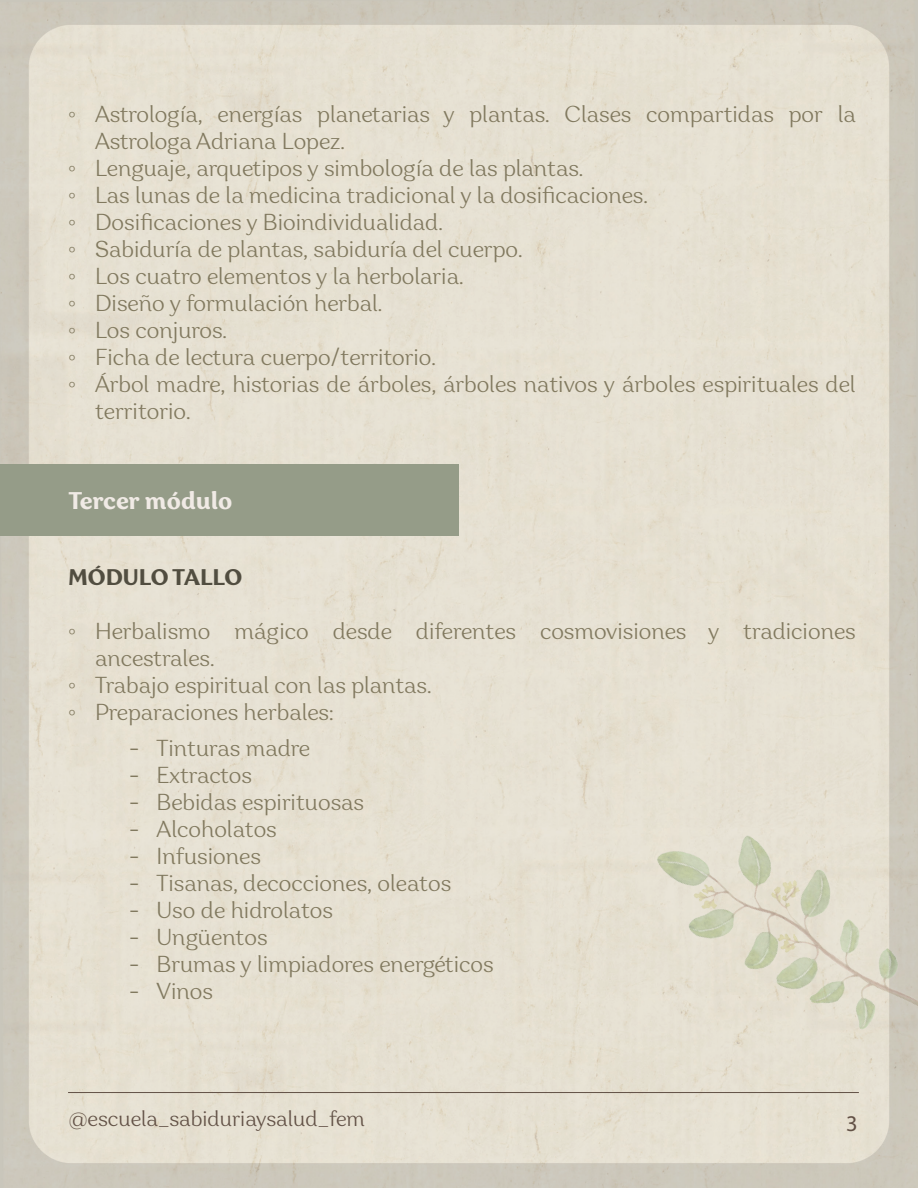
<style>
.page{position:relative;width:918px;height:1188px;background:#fff}
.page>*{position:absolute;margin:0;border:0;box-sizing:border-box;transform-origin:0 0}
.t1{font:700 24px "Garbata Trial";color:#f0eae5}
.t2{font:300 22.5px "Garbata Trial";color:#81795f}
.t3{font:700 22.5px "Garbata Trial";color:#514d40}
.t4{font:22.5px "Myriad Pro";color:#625146}
.t5{font:300 21px "Garbata Trial";color:#625146}
.s1{font-family:"Times New Roman";font-weight:400}
</style>
<div class="page">
<img style="left:0;top:0;width:918px;height:1188px">
<hr style="left:68px;top:1092px;width:791px;height:1px;background:#625146">
<div style="left:0;top:464px;width:459px;height:72px;background:#959c88"></div>
<img style="left:559px;top:700px;width:359px;height:470px">
<p class="t2" style="left:68px;top:97px;width:789px"><span class="s1">◦</span> Astrología, energías planetarias y plantas. Clases compartidas por la</p>
<p class="t2" style="left:95px;top:124px;width:251px">Astrologa Adriana Lopez.</p>
<p class="t2" style="left:68px;top:151px;width:517px"><span class="s1">◦</span> Lenguaje, arquetipos y simbología de las plantas.</p>
<p class="t2" style="left:68px;top:178px;width:581px"><span class="s1">◦</span> Las lunas de la medicina tradicional y la dosificaciones.</p>
<p class="t2" style="left:68px;top:205px;width:376px"><span class="s1">◦</span> Dosificaciones y Bioindividualidad.</p>
<p class="t2" style="left:68px;top:232px;width:456px"><span class="s1">◦</span> Sabiduría de plantas, sabiduría del cuerpo.</p>
<p class="t2" style="left:68px;top:259px;width:397px"><span class="s1">◦</span> Los cuatro elementos y la herbolaria.</p>
<p class="t2" style="left:68px;top:286px;width:316px"><span class="s1">◦</span> Diseño y formulación herbal.</p>
<p class="t2" style="left:68px;top:313px;width:161px"><span class="s1">◦</span> Los conjuros.</p>
<p class="t2" style="left:68px;top:340px;width:369px"><span class="s1">◦</span> Ficha de lectura cuerpo/territorio.</p>
<p class="t2" style="left:68px;top:367px;width:789px"><span class="s1">◦</span> Árbol madre, historias de árboles, árboles nativos y árboles espirituales del</p>
<p class="t2" style="left:95px;top:394px;width:97px">territorio.</p>
<p class="t1" style="left:69px;top:483px;width:165px">Tercer módulo</p>
<p class="t3" style="left:68px;top:560px;width:176px">MÓDULO TALLO</p>
<p class="t2" style="left:68px;top:614px;width:789px"><span class="s1">◦</span> Herbalismo mágico desde diferentes cosmovisiones y tradiciones</p>
<p class="t2" style="left:95px;top:641px;width:121px">ancestrales.</p>
<p class="t2" style="left:68px;top:668px;width:365px"><span class="s1">◦</span> Trabajo espiritual con las plantas.</p>
<p class="t2" style="left:68px;top:695px;width:267px"><span class="s1">◦</span> Preparaciones herbales:</p>
<p class="t2" style="left:130px;top:731px;width:182px">- Tinturas madre</p>
<p class="t2" style="left:130px;top:758px;width:124px">- Extractos</p>
<p class="t2" style="left:130px;top:785px;width:236px">- Bebidas espirituosas</p>
<p class="t2" style="left:130px;top:812px;width:149px">- Alcoholatos</p>
<p class="t2" style="left:130px;top:839px;width:133px">- Infusiones</p>
<p class="t2" style="left:130px;top:866px;width:323px">- Tisanas, decocciones, oleatos</p>
<p class="t2" style="left:130px;top:893px;width:205px">- Uso de hidrolatos</p>
<p class="t2" style="left:130px;top:920px;width:140px">- Ungüentos</p>
<p class="t2" style="left:130px;top:947px;width:366px">- Brumas y limpiadores energéticos</p>
<p class="t2" style="left:130px;top:974px;width:85px">- Vinos</p>
<p class="t5" style="left:69px;top:1103px;width:298px">@escuela_sabiduriaysalud_fem</p>
<p class="t4" style="left:846px;top:1109px;width:13px">3</p>
</div>
